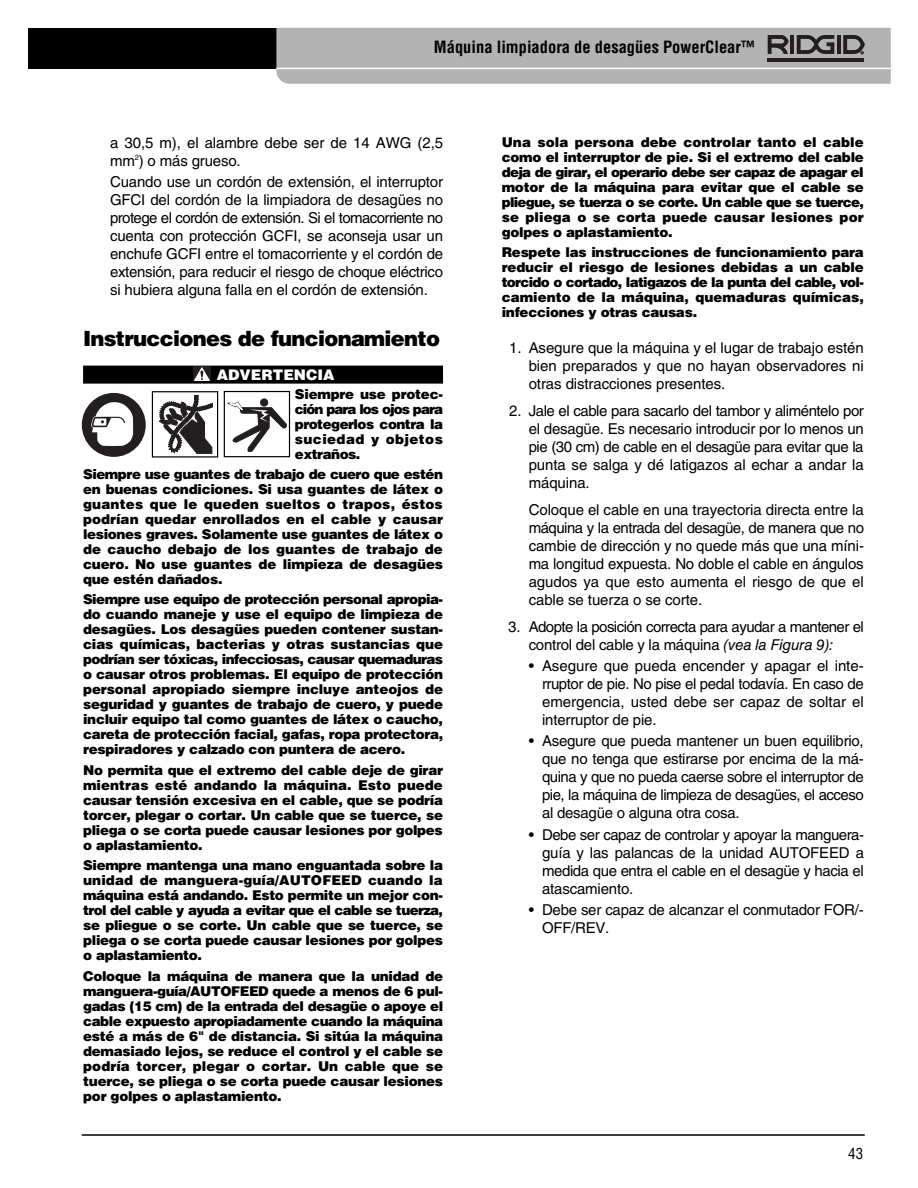
<style>
.page{position:relative;width:918px;height:1188px;background:#fff}
.page>*{position:absolute;margin:0;border:0;box-sizing:border-box;transform-origin:0 0}
.t1{font:900 21px "Helvetica LT Std";letter-spacing:-.035em;color:#000}
.t2{font:700 condensed 16.5px "Helvetica LT Std";color:#000}
.t3{font:15px/18px "Helvetica LT Std";letter-spacing:-.01em;color:#000;text-align:justify}
.t4{font:15px/18px "Helvetica LT Std";letter-spacing:-.035em;color:#000}
.t5{font:condensed 15px "Helvetica LT Std";color:#000}
.t6{font:900 14.7px "Helvetica LT Std";color:#fff}
.t7{font:900 13.5px/15px "Helvetica LT Std";letter-spacing:-.02em;color:#000;text-align:justify}
.s1{font-style:italic}
</style>
<div class="page">
<hr style="left:82px;top:1134px;width:783px;height:2px;background:#000">
<div style="left:28px;top:28px;width:427px;height:41px;background:#000"></div>
<svg style="left:276px;top:28px;width:615px;height:56px;background:#afafaf"></svg>
<div style="left:83px;top:366px;width:360px;height:18px;background:#000"></div>
<div style="left:193px;top:366px;width:17px;height:15px;background:#231f20"></div>
<svg style="left:194px;top:367px;width:16px;height:14px"></svg>
<svg style="left:218px;top:390px;width:73px;height:68px"></svg>
<svg style="left:159px;top:395px;width:54px;height:59px"></svg>
<div style="left:152px;top:391px;width:66px;height:67px;border:1px solid #000"></div>
<div style="left:225px;top:392px;width:64px;height:64px;background:#fff"></div>
<div style="left:260px;top:398px;width:8px;height:9px;background:#231f20;border-radius:50%"></div>
<svg style="left:228px;top:402px;width:58px;height:50px"></svg>
<div style="left:224px;top:391px;width:66px;height:66px;border:1px solid #000"></div>
<svg style="left:82px;top:393px;width:64px;height:64px"></svg>
<p class="t2" style="left:434px;top:40px;width:323px">Máquina limpiadora de desagües PowerClear™</p>
<p class="t3" style="left:110px;top:135px;width:335px">a 30,5 m), el alambre debe ser de 14 AWG (2,5 mm<sup>2</sup>) o más grueso.</p>
<p class="t3" style="left:110px;top:174px;width:335px">Cuando use un cordón de extensión, el interruptor GFCI del cordón de la limpiadora de desagües no protege el cordón de extensión. Si el tomacorriente no cuenta con protección GCFI, se aconseja usar un enchufe GCFI entre el tomacorriente y el cordón de extensión, para reducir el riesgo de choque eléctrico si hubiera alguna falla en el cordón de extensión.</p>
<h1 class="t1" style="left:83px;top:331px;width:359px">Instrucciones de funcionamiento</h1>
<p class="t6" style="left:217px;top:369px;width:119px">ADVERTENCIA</p>
<p class="t7" style="left:295px;top:387px;width:150px">Siempre use protec&shy;ción para los ojos para protegerlos contra la suciedad y objetos extraños.</p>
<p class="t7" style="left:83px;top:468px;width:362px">Siempre use guantes de trabajo de cuero que estén en buenas condiciones. Si usa guantes de látex o guantes que le queden sueltos o trapos, éstos podrían quedar enrollados en el cable y causar lesiones graves. Solamente use guantes de látex o de caucho debajo de los guantes de trabajo de cuero. No use guantes de limpieza de desagües que estén dañados.</p>
<p class="t7" style="left:83px;top:593px;width:362px">Siempre use equipo de protección personal apropia&shy;do cuando maneje y use el equipo de limpieza de desagües. Los desagües pueden contener sustan&shy;cias químicas, bacterias y otras sustancias que podrían ser tóxicas, infecciosas, causar quemaduras o causar otros problemas. El equipo de protección personal apropiado siempre incluye anteojos de seguridad y guantes de trabajo de cuero, y puede incluir equipo tal como guantes de látex o caucho, careta de protección facial, gafas, ropa protectora, respiradores y calzado con puntera de acero.</p>
<p class="t7" style="left:83px;top:764px;width:362px">No permita que el extremo del cable deje de girar mientras esté andando la máquina. Esto puede causar tensión excesiva en el cable, que se podría torcer, plegar o cortar. Un cable que se tuerce, se pliega o se corta puede causar lesiones por golpes o aplastamiento.</p>
<p class="t7" style="left:83px;top:859px;width:362px">Siempre mantenga una mano enguantada sobre la unidad de manguera-guía/AUTOFEED cuando la máquina está andando. Esto permite un mejor con&shy;trol del cable y ayuda a evitar que el cable se tuerza, se pliegue o se corte. Un cable que se tuerce, se pliega o se corta puede causar lesiones por golpes o aplastamiento.</p>
<p class="t7" style="left:83px;top:969px;width:362px">Coloque la máquina de manera que la unidad de manguera-guía/AUTOFEED quede a menos de 6 pul&shy;gadas (15 cm) de la entrada del desagüe o apoye el cable expuesto apropiadamente cuando la máquina esté a más de 6" de distancia. Si sitúa la máquina demasiado lejos, se reduce el control y el cable se podría torcer, plegar o cortar. Un cable que se tuerce, se pliega o se corta puede causar lesiones por golpes o aplastamiento.</p>
<p class="t7" style="left:502px;top:135px;width:364px">Una sola persona debe controlar tanto el cable como el interruptor de pie. Si el extremo del cable deja de girar, el operario debe ser capaz de apagar el motor de la máquina para evitar que el cable se pliegue, se tuerza o se corte. Un cable que se tuerce, se pliega o se corta puede causar lesiones por golpes o aplastamiento.</p>
<p class="t7" style="left:502px;top:246px;width:364px">Respete las instrucciones de funcionamiento para reducir el riesgo de lesiones debidas a un cable torcido o cortado, latigazos de la punta del cable, vol&shy;camiento de la máquina, quemaduras químicas, infecciones y otras causas.</p>
<p class="t3" style="left:529px;top:340px;width:337px;text-indent:-20px">1. Asegure que la máquina y el lugar de trabajo estén bien preparados y que no hayan observadores ni otras distracciones presentes.</p>
<p class="t3" style="left:529px;top:403px;width:337px;text-indent:-20px">2. Jale el cable para sacarlo del tambor y aliméntelo por el desagüe. Es necesario introducir por lo menos un pie (30 cm) de cable en el desagüe para evitar que la punta se salga y dé latigazos al echar a andar la máquina.</p>
<p class="t3" style="left:529px;top:502px;width:337px">Coloque el cable en una trayectoria directa entre la máquina y la entrada del desagüe, de manera que no cambie de dirección y no quede más que una míni&shy;ma longitud expuesta. No doble el cable en ángulos agudos ya que esto aumenta el riesgo de que el cable se tuerza o se corte.</p>
<p class="t4" style="left:529px;top:619px;width:337px;text-indent:-20px">3. Adopte la posición correcta para ayudar a mantener el control del cable y la máquina <span class="s1">(vea la Figura 9):</span></p>
<p class="t3" style="left:542px;top:658px;width:323px;text-indent:-13px">• Asegure que pueda encender y apagar el inte&shy;rruptor de pie. No pise el pedal todavía. En caso de emergencia, usted debe ser capaz de soltar el interruptor de pie.</p>
<p class="t3" style="left:542px;top:734px;width:323px;text-indent:-13px">• Asegure que pueda mantener un buen equilibrio, que no tenga que estirarse por encima de la má - quina y que no pueda caerse sobre el interruptor de pie, la máquina de limpieza de desagües, el acceso al desagüe o alguna otra cosa.</p>
<p class="t3" style="left:542px;top:827px;width:324px;text-indent:-13px">• Debe ser capaz de controlar y apoyar la manguera&shy;guía y las palancas de la unidad AUTOFEED a medida que entra el cable en el desagüe y hacia el atascamiento.</p>
<p class="t3" style="left:542px;top:902px;width:323px;text-indent:-13px">• Debe ser capaz de alcanzar el conmutador FOR/-<br>OFF/REV.</p>
<p class="t5" style="left:848px;top:1147px;width:16px">43</p>
</div>
